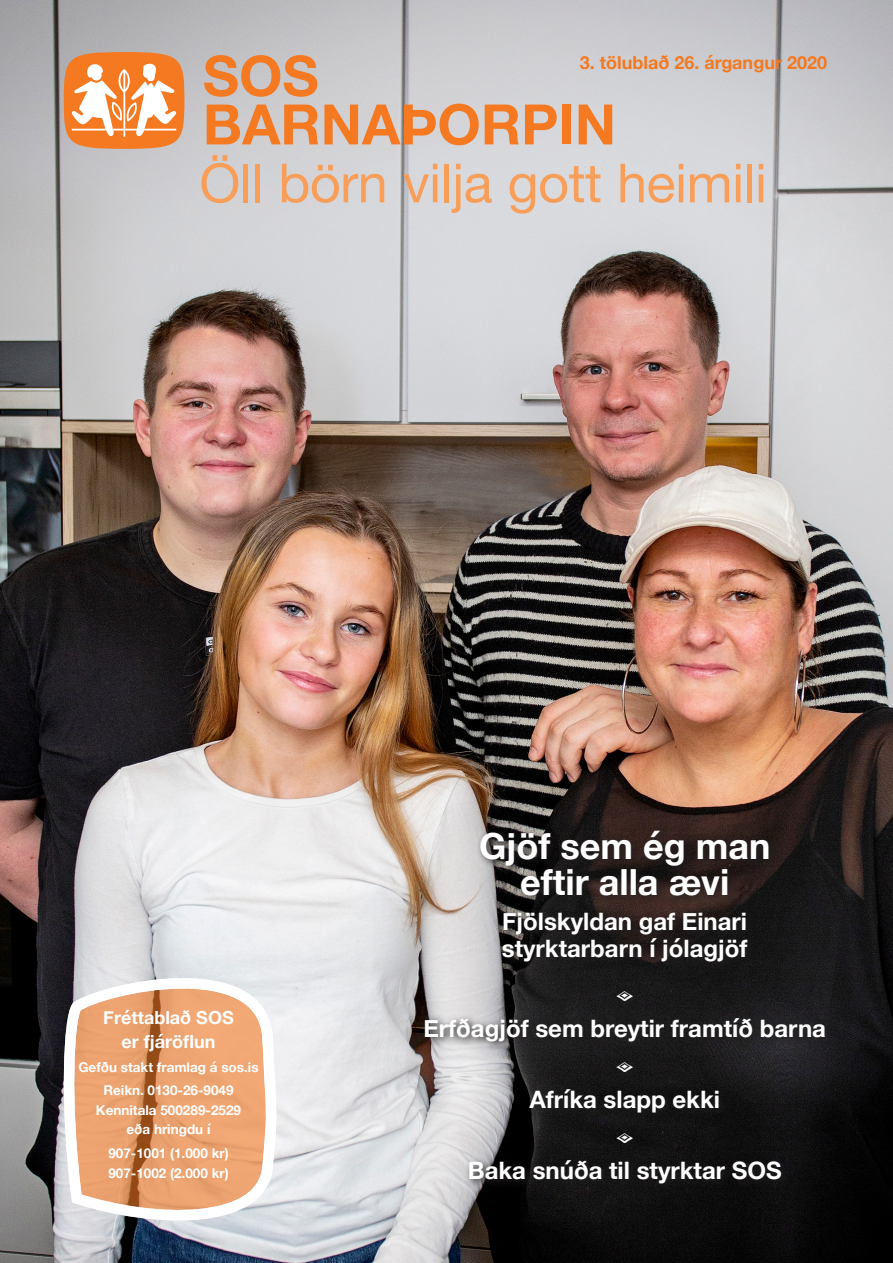
<style>
.page{position:relative;width:893px;height:1263px;background:#fff}
.page>*{position:absolute;margin:0;border:0;box-sizing:border-box;transform-origin:0 0}
.stór_fyrirsögn{font:700 36px "Helvetica Neue";color:#fff}
.stór_fyrirsögn-2{font:700 24px "Helvetica Neue";color:#fff}
.Efnisyfirlit{font:700 18px "Helvetica Neue";color:#f47921}
.starfsfolk{font:700 18px "Helvetica Neue";color:#fff}
.starfsfolk-2{font:700 13.5px "Helvetica Neue";color:#fff}
</style>
<div class="page">
<img style="left:0;top:0;width:893px;height:1263px">
<svg style="left:64px;top:52px;width:120px;height:97px"></svg>
<svg style="left:204px;top:55px;width:113px;height:42px;background:#dd9e73"></svg>
<svg style="left:207px;top:105px;width:111px;height:39px;background:#e39d6c"></svg>
<svg style="left:324px;top:104px;width:155px;height:41px;background:#e1a47a"></svg>
<svg style="left:485px;top:105px;width:34px;height:39px"></svg>
<svg style="left:525px;top:105px;width:32px;height:39px"></svg>
<div style="left:562px;top:105px;width:9px;height:39px;background:#f47921"></div>
<svg style="left:579px;top:105px;width:33px;height:39px"></svg>
<svg style="left:201px;top:155px;width:37px;height:48px;background:#dcc0ac"></svg>
<hr style="left:244px;top:164px;width:4px;height:38px;background:#f89e58">
<div style="left:255px;top:164px;width:5px;height:38px;background:#f89e58"></div>
<svg style="left:282px;top:164px;width:102px;height:39px;background:#e0c2ae"></svg>
<svg style="left:403px;top:164px;width:34px;height:38px"></svg>
<div style="left:444px;top:164px;width:5px;height:38px;background:#f89e58"></div>
<svg style="left:451px;top:164px;width:41px;height:49px;background:#e1c7b5"></svg>
<svg style="left:509px;top:166px;width:91px;height:48px;background:#e1c8b6"></svg>
<svg style="left:620px;top:164px;width:63px;height:39px;background:#e3c5ae"></svg>
<svg style="left:690px;top:174px;width:39px;height:28px"></svg>
<svg style="left:736px;top:164px;width:4px;height:38px"></svg>
<div style="left:747px;top:164px;width:5px;height:38px;background:#f89e58"></div>
<svg style="left:759px;top:164px;width:4px;height:38px"></svg>
<svg style="left:420px;top:825px;width:415px;height:369px;background:#3c3a3a"></svg>
<svg style="left:62px;top:941px;width:222px;height:285px;background:#e3b799"></svg>
<svg style="left:617px;top:991px;width:16px;height:10px"></svg>
<svg style="left:617px;top:1062px;width:16px;height:10px"></svg>
<svg style="left:617px;top:1133px;width:16px;height:10px"></svg>
<p class="Efnisyfirlit" style="left:580px;top:48px;width:249px">3. tölublað 26. árgangur 2020</p>
<p class="starfsfolk" style="left:103px;top:1003px;width:132px">Fréttablað SOS</p>
<p class="starfsfolk" style="left:121px;top:1027px;width:96px">er fjáröflun</p>
<p class="starfsfolk-2" style="left:78px;top:1056px;width:182px">Gefðu stakt framlag á sos.is</p>
<p class="starfsfolk-2" style="left:103px;top:1080px;width:132px">Reikn. 0130-26-9049</p>
<p class="starfsfolk-2" style="left:96px;top:1099px;width:147px">Kennitala 500289-2529</p>
<p class="starfsfolk-2" style="left:127px;top:1119px;width:85px">eða hringdu í</p>
<p class="starfsfolk-2" style="left:108px;top:1143px;width:122px">907-1001 (1.000 kr)</p>
<p class="starfsfolk-2" style="left:108px;top:1162px;width:122px">907-1002 (2.000 kr)</p>
<p class="stór_fyrirsögn" style="left:479px;top:818px;width:293px">Gjöf sem ég man</p>
<p class="stór_fyrirsögn" style="left:520px;top:854px;width:211px">eftir alla ævi</p>
<p class="stór_fyrirsögn-2" style="left:502px;top:903px;width:246px">Fjölskyldan gaf Einari</p>
<p class="stór_fyrirsögn-2" style="left:502px;top:930px;width:247px">styrktarbarn í jólagjöf</p>
<p class="stór_fyrirsögn-2" style="left:423px;top:1009px;width:404px">Erfðagjöf sem breytir framtíð barna</p>
<p class="stór_fyrirsögn-2" style="left:529px;top:1080px;width:192px">Afríka slapp ekki</p>
<p class="stór_fyrirsögn-2" style="left:468px;top:1151px;width:315px">Baka snúða til styrktar SOS</p>
</div>
